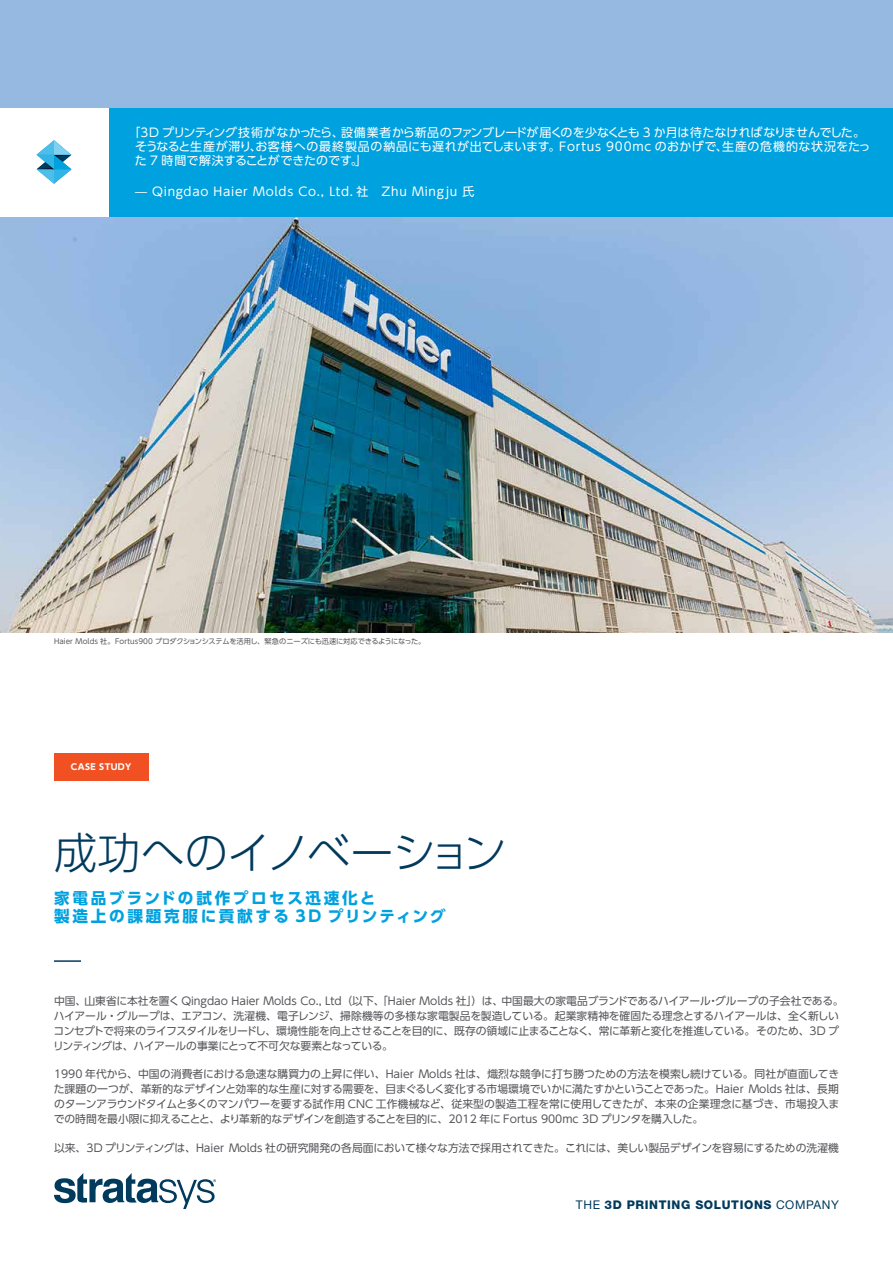
<style>
.page{position:relative;width:893px;height:1263px;background:#fff}
.page>*{position:absolute;margin:0;border:0;box-sizing:border-box;transform-origin:0 0}
.t1{font:300 43.2px "UD Shin Go Pro";letter-spacing:-.02em;color:#003a5d}
.t2{font:700 15.6px/18.8px "UD Shin Go Pro";letter-spacing:.165em;color:#00a1df}
.t3{font:12px/14.4px "UD Shin Go Pro";letter-spacing:.015em;color:#fff}
.t4{font:12px "UD Shin Go Pro";letter-spacing:.06em;color:#fff}
.t5{font:800 12px "Helvetica Neue LT Std";letter-spacing:.05em;color:#003a5d}
.t6{font:10.8px/15px "UD Shin Go Pro";letter-spacing:-.015em;color:#55565a}
.t7{font:700 8.4px "UD Shin Go Pro";letter-spacing:.05em;color:#fff}
.t8{font:7.2px "UD Shin Go Pro";letter-spacing:-.005em;color:#55565a}
.s1{font-weight:400}
</style>
<div class="page">
<svg style="left:54px;top:1173px;width:162px;height:36px"></svg>
<div style="left:54px;top:753px;width:94px;height:27px;background:#f05022"></div>
<div style="left:0;top:0;width:893px;height:633px;background:#96b9e1"></div>
<img style="left:0;top:216px;width:893px;height:417px">
<div style="left:105px;top:108px;width:788px;height:108px;background:#00a1df"></div>
<div style="left:0;top:108px;width:108px;height:108px;background:#fff"></div>
<svg style="left:37px;top:140px;width:34px;height:44px"></svg>
<hr style="left:54px;top:960px;width:27px;height:2px;background:#003a5d">
<p class="t3" style="left:135px;top:124px;width:737px;text-indent:-6px">「3D プリンティング技術がなかったら、設備業者から新品のファンブレードが届くのを少なくとも 3 か月は待たなければなりませんでした。そうなると生産が滞り、お客様への最終製品の納品にも遅れが出てしまいます。Fortus 900mc のおかげで、生産の危機的な状況をたった 7 時間で解決することができたのです。」</p>
<p class="t4" style="left:135px;top:182px;width:341px">— Qingdao Haier Molds Co., Ltd. 社　Zhu Mingju 氏</p>
<p class="t8" style="left:54px;top:636px;width:373px">Haier Molds 社。Fortus900 プロダクションシステムを活用し、緊急のニーズにも迅速に対応できるようになった。</p>
<p class="t7" style="left:71px;top:759px;width:62px">CASE STUDY</p>
<h1 class="t1" style="left:54px;top:818px;width:454px">成功へのイノベーション</h1>
<h2 class="t2" style="left:54px;top:888px;width:393px">家電品ブランドの試作プロセス迅速化と<br>製造上の課題克服に貢献する 3D プリンティング</h2>
<p class="t6" style="left:53px;top:993px;width:792px">中国、山東省に本社を置くQingdao Haier Molds Co., Ltd（以下、「Haier Molds 社」）は、中国最大の家電品ブランドであるハイアール・グループの子会社である。ハイアール・グループは、エアコン、洗濯機、電子レンジ、掃除機等の多様な家電製品を製造している。起業家精神を確固たる理念とするハイアールは、全く新しいコンセプトで将来のライフスタイルをリードし、環境性能を向上させることを目的に、既存の領域に止まることなく、常に革新と変化を推進している。そのため、3D プリンティングは、ハイアールの事業にとって不可欠な要素となっている。</p>
<p class="t6" style="left:54px;top:1066px;width:787px;text-align:justify">1990 年代から、中国の消費者における急速な購買力の上昇に伴い、Haier Molds 社は、熾烈な競争に打ち勝つための方法を模索し続けている。同社が直面してきた課題の一つが、革新的なデザインと効率的な生産に対する需要を、目まぐるしく変化する市場環境でいかに満たすかということであった。Haier Molds 社は、長期のターンアラウンドタイムと多くのマンパワーを要する試作用 CNC 工作機械など、従来型の製造工程を常に使用してきたが、本来の企業理念に基づき、市場投入までの時間を最小限に抑えることと、より革新的なデザインを創造することを目的に、2012 年に Fortus 900mc 3D プリンタを購入した。</p>
<p class="t6" style="left:54px;top:1140px;width:786px">以来、3D プリンティングは、Haier Molds 社の研究開発の各局面において様々な方法で採用されてきた。これには、美しい製品デザインを容易にするための洗濯機</p>
<p class="t5" style="left:576px;top:1197px;width:265px"><span class="s1">THE</span> 3D PRINTING SOLUTIONS <span class="s1">COMPANY</span></p>
</div>
